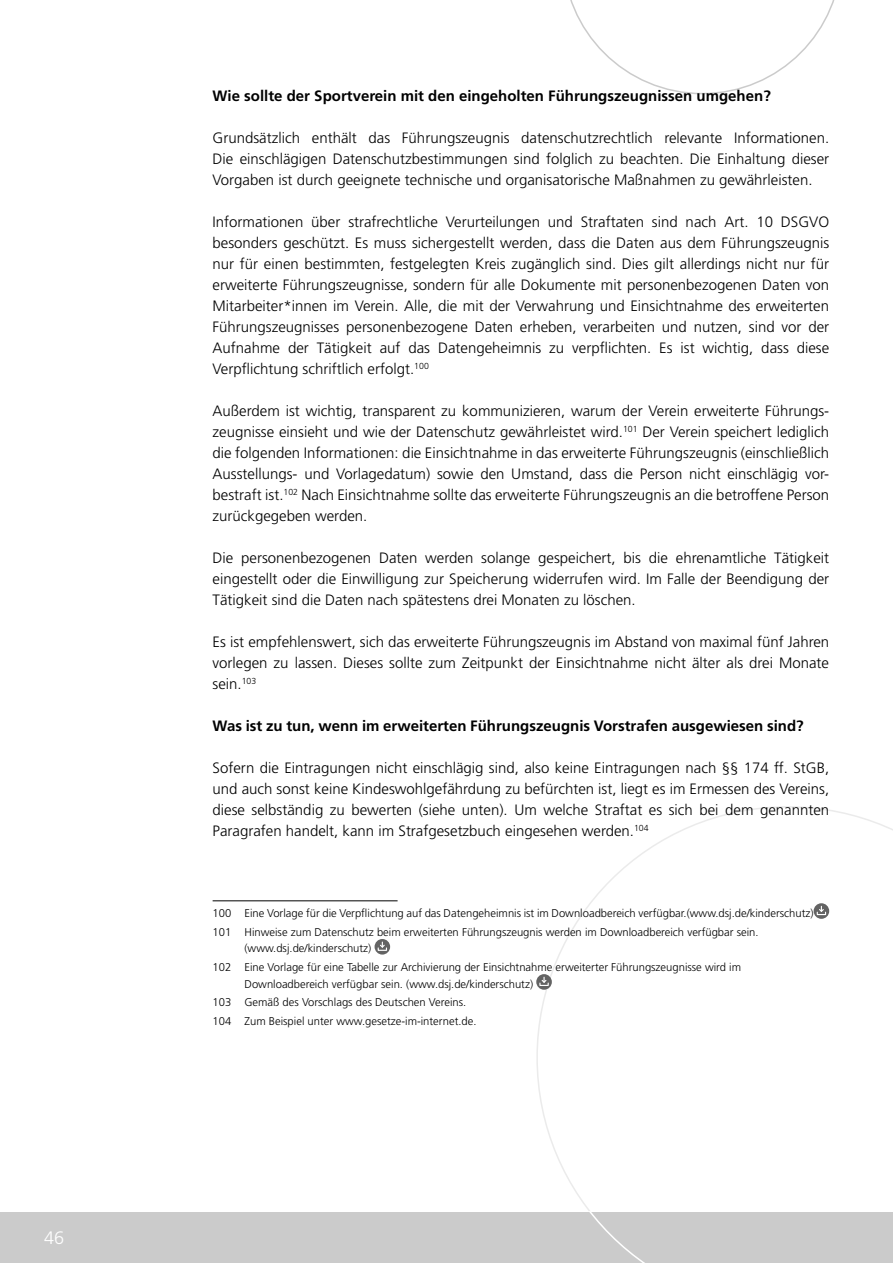
<style>
.page{position:relative;width:893px;height:1263px;background:#fff}
.page>*{position:absolute;margin:0;border:0;box-sizing:border-box;transform-origin:0 0}
.t1{font:300 18px "Frutiger";color:#fff}
.copy_links{font:300 15px/21px "Frutiger";color:#000;text-align:justify}
.copy_rechts{font:300 15px/21px "Frutiger";color:#000;text-align:justify}
.bold_rechts{font:300 15px/21px "Frutiger";color:#000;text-align:justify}
.bold_rechts-2{font:700 15px "Frutiger";color:#000}
.Fußnote{font:300 11.25px/16.5px "Frutiger";color:#000}
</style>
<div class="page">
<svg style="left:536px;top:806px;width:357px;height:405px"></svg>
<svg style="left:570px;top:0;width:265px;height:94px"></svg>
<div style="left:0;top:1212px;width:893px;height:51px;background:#cbcbcb"></div>
<svg style="left:589px;top:1212px;width:56px;height:51px"></svg>
<hr style="left:213px;top:900px;width:185px;height:1px;background:#000">
<svg style="left:814px;top:903px;width:15px;height:16px"></svg>
<svg style="left:817px;top:906px;width:9px;height:9px"></svg>
<div style="left:375px;top:939px;width:15px;height:15px;background:#636363;border-radius:50%"></div>
<svg style="left:378px;top:942px;width:9px;height:9px"></svg>
<svg style="left:536px;top:974px;width:16px;height:16px"></svg>
<div style="left:539px;top:982px;width:10px;height:4px;border:1px solid #fff"></div>
<svg style="left:541px;top:977px;width:6px;height:7px"></svg>
<p class="t1" style="left:44px;top:1228px;width:22px">46</p>
<p class="bold_rechts-2" style="left:213px;top:87px;width:560px">Wie sollte der Sportverein mit den eingeholten Führungszeugnissen umgehen?</p>
<p class="copy_links" style="left:213px;top:127px;width:618px">Grundsätzlich enthält das Führungszeugnis datenschutzrechtlich relevante Informationen.<br>Die einschlägigen Datenschutzbestimmungen sind folglich zu beachten. Die Einhaltung dieser Vorgaben ist durch geeignete technische und organisatorische Maßnahmen zu gewährleisten.</p>
<p class="copy_links" style="left:213px;top:211px;width:618px">Informationen über strafrechtliche Verurteilungen und Straftaten sind nach Art. 10 DSGVO besonders geschützt. Es muss sichergestellt werden, dass die Daten aus dem Führungszeugnis nur für einen bestimmten, festgelegten Kreis zugänglich sind. Dies gilt allerdings nicht nur für erweiterte Führungszeugnisse, sondern für alle Dokumente mit personenbezogenen Daten von Mitarbeiter*innen im Verein. Alle, die mit der Verwahrung und Einsichtnahme des erweiterten Führungszeugnisses personenbezogene Daten erheben, verarbeiten und nutzen, sind vor der Aufnahme der Tätigkeit auf das Datengeheimnis zu verpflichten. Es ist wichtig, dass diese Verpflichtung schriftlich erfolgt.<sup>100</sup></p>
<p class="copy_links" style="left:213px;top:400px;width:618px">Außerdem ist wichtig, transparent zu kommunizieren, warum der Verein erweiterte Führungs&shy;zeugnisse einsieht und wie der Datenschutz gewährleistet wird.<sup>101</sup> Der Verein speichert lediglich die folgenden Informationen: die Einsichtnahme in das erweiterte Führungszeugnis (einschließlich Ausstellungs- und Vorlagedatum) sowie den Umstand, dass die Person nicht einschlägig vor&shy;bestraft ist.<sup>102</sup> Nach Einsichtnahme sollte das erweiterte Führungszeugnis an die betroffene Person zurückgegeben werden.</p>
<p class="copy_rechts" style="left:213px;top:547px;width:618px">Die personenbezogenen Daten werden solange gespeichert, bis die ehrenamtliche Tätigkeit eingestellt oder die Einwilligung zur Speicherung widerrufen wird. Im Falle der Beendigung der Tätigkeit sind die Daten nach spätestens drei Monaten zu löschen.</p>
<p class="copy_rechts" style="left:213px;top:631px;width:618px">Es ist empfehlenswert, sich das erweiterte Führungszeugnis im Abstand von maximal fünf Jahren vorlegen zu lassen. Dieses sollte zum Zeitpunkt der Einsichtnahme nicht älter als drei Monate sein.<sup>103</sup></p>
<p class="bold_rechts-2" style="left:213px;top:717px;width:593px">Was ist zu tun, wenn im erweiterten Führungszeugnis Vorstrafen ausgewiesen sind?</p>
<p class="bold_rechts" style="left:213px;top:757px;width:618px">Sofern die Eintragungen nicht einschlägig sind, also keine Eintragungen nach §§ 174 ff. StGB, und auch sonst keine Kindeswohlgefährdung zu befürchten ist, liegt es im Ermessen des Vereins, diese selbständig zu bewerten (siehe unten). Um welche Straftat es sich bei dem genannten Paragrafen handelt, kann im Strafgesetzbuch eingesehen werden.<sup>104</sup></p>
<p class="Fußnote" style="left:213px;top:905px;width:602px">100 Eine Vorlage für die Verpflichtung auf das Datengeheimnis ist im Downloadbereich verfügbar.(www.dsj.de/kinderschutz)</p>
<p class="Fußnote" style="left:244px;top:924px;width:516px;text-indent:-32px">101 Hinweise zum Datenschutz beim erweiterten Führungszeugnis werden im Downloadbereich verfügbar sein. (www.dsj.de/kinderschutz)</p>
<p class="Fußnote" style="left:244px;top:959px;width:498px;text-indent:-32px">102 Eine Vorlage für eine Tabelle zur Archivierung der Einsichtnahme erweiterter Führungszeugnisse wird im<br>Downloadbereich verfügbar sein. (www.dsj.de/kinderschutz)</p>
<p class="Fußnote" style="left:213px;top:994px;width:255px">103 Gemäß des Vorschlags des Deutschen Vereins.</p>
<p class="Fußnote" style="left:213px;top:1013px;width:265px">104 Zum Beispiel unter www.gesetze-im-internet.de.</p>
</div>
